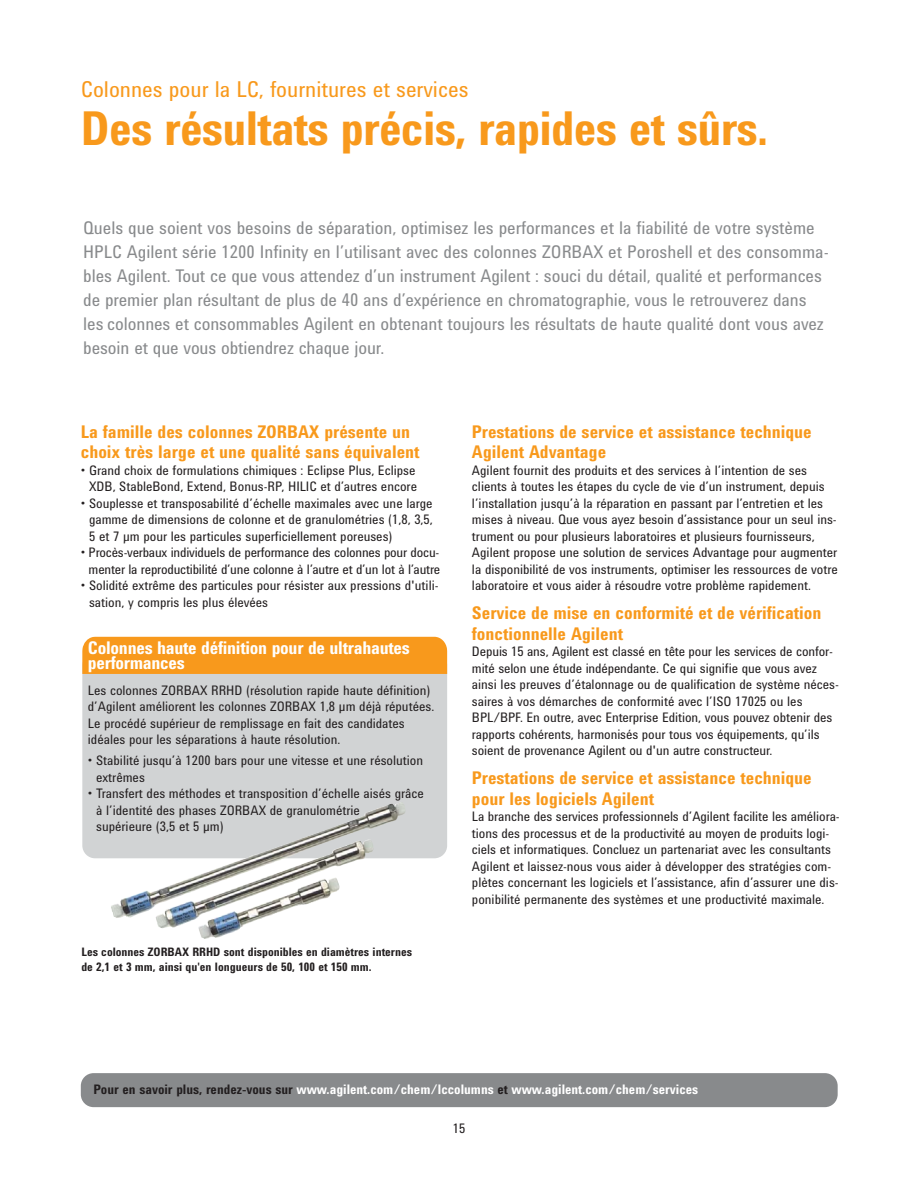
<style>
.page{position:relative;width:918px;height:1188px;background:#fff}
.page>*{position:absolute;margin:0;border:0;box-sizing:border-box;transform-origin:0 0}
.t1{font:700 48px "Agilent Condensed CFF";letter-spacing:-.015em;color:#f8991c}
.t2{font:22.5px "Agilent Condensed CFF";color:#f8991c}
.t3{font:18px/24px "Agilent Condensed CFF";letter-spacing:-.005em;color:#888a8c}
.t4{font:700 18px/20.2px "Agilent Condensed CFF";color:#f8991c}
.t5{font:700 18px/15px "Agilent Condensed CFF";letter-spacing:-.015em;color:#fff}
.t6{font:13.5px/16.5px "Agilent Condensed CFF";color:#231f20}
.t7{font:700 13.5px "Agilent Condensed CFF";color:#fff}
.t8{font:700 12px/15px "Agilent Condensed CFF";color:#231f20}
.s1{color:#231f20}
</style>
<div class="page">
<div style="left:82px;top:653px;width:365px;height:205px;background:#d1d3d4;border-radius:13px"></div>
<div style="left:82px;top:637px;width:365px;height:37px;background:#f8991c"></div>
<img style="left:111px;top:803px;width:295px;height:115px">
<div style="left:81px;top:1073px;width:757px;height:34px;background:#888a8c;border-radius:13px"></div>
<h2 class="t2" style="left:81px;top:81px;width:389px">Colonnes pour la LC, fournitures et services</h2>
<h1 class="t1" style="left:81px;top:111px;width:689px">Des résultats précis, rapides et sûrs.</h1>
<p class="t3" style="left:83px;top:217px;width:747px">Quels que soient vos besoins de séparation, optimisez les performances et la fiabilité de votre système HPLC Agilent série 1200 Infinity en l’utilisant avec des colonnes ZORBAX et Poroshell et des consomma&shy;bles Agilent. Tout ce que vous attendez d’un instrument Agilent : souci du détail, qualité et performances de premier plan résultant de plus de 40 ans d’expérience en chromatographie, vous le retrouverez dans les colonnes et consommables Agilent en obtenant toujours les résultats de haute qualité dont vous avez besoin et que vous obtiendrez chaque jour.</p>
<h3 class="t4" style="left:81px;top:423px;width:340px">La famille des colonnes ZORBAX présente un choix très large et une qualité sans équivalent</h3>
<p class="t6" style="left:81px;top:463px;width:338px;text-align:right">• Grand choix de formulations chimiques : Eclipse Plus, Eclipse<br>XDB, StableBond, Extend, Bonus-RP, HILIC et d’autres encore</p>
<p class="t6" style="left:89px;top:496px;width:345px;text-align:justify;text-indent:-8px">• Souplesse et transposabilité d’échelle maximales avec une large gamme de dimensions de colonne et de granulométries (1,8, 3,5, 5 et 7 μm pour les particules superficiellement poreuses)</p>
<p class="t6" style="left:81px;top:545px;width:361px;text-align:center">• Procès-verbaux individuels de performance des colonnes pour docu&shy;menter la reproductibilité d’une colonne à l’autre et d’un lot à l’autre</p>
<p class="t6" style="left:89px;top:578px;width:351px;text-indent:-8px">• Solidité extrême des particules pour résister aux pressions d'utili&shy;sation, y compris les plus élevées</p>
<h3 class="t5" style="left:88px;top:642px;width:323px">Colonnes haute définition pour de ultrahautes performances</h3>
<p class="t6" style="left:88px;top:683px;width:348px">Les colonnes ZORBAX RRHD (résolution rapide haute définition) d’Agilent améliorent les colonnes ZORBAX 1,8 µm déjà réputées.<br>Le procédé supérieur de remplissage en fait des candidates idéales pour les séparations à haute résolution.</p>
<p class="t6" style="left:96px;top:753px;width:329px;text-indent:-8px">• Stabilité jusqu’à 1200 bars pour une vitesse et une résolution extrêmes</p>
<p class="t6" style="left:96px;top:786px;width:329px;text-indent:-8px">• Transfert des méthodes et transposition d’échelle aisés grâce à l’identité des phases ZORBAX de granulométrie<br>supérieure (3,5 et 5 µm)</p>
<p class="t8" style="left:81px;top:945px;width:332px">Les colonnes ZORBAX RRHD sont disponibles en diamètres internes de 2,1 et 3 mm, ainsi qu'en longueurs de 50, 100 et 150 mm.</p>
<h3 class="t4" style="left:472px;top:423px;width:341px">Prestations de service et assistance technique<br>Agilent Advantage</h3>
<p class="t6" style="left:472px;top:463px;width:367px">Agilent fournit des produits et des services à l’intention de ses clients à toutes les étapes du cycle de vie d’un instrument, depuis l’installation jusqu’à la réparation en passant par l’entretien et les mises à niveau. Que vous ayez besoin d’assistance pour un seul ins&shy;trument ou pour plusieurs laboratoires et plusieurs fournisseurs, Agilent propose une solution de services Advantage pour augmenter la disponibilité de vos instruments, optimiser les ressources de votre laboratoire et vous aider à résoudre votre problème rapidement.</p>
<h3 class="t4" style="left:472px;top:605px;width:351px">Service de mise en conformité et de vérification fonctionnelle Agilent</h3>
<p class="t6" style="left:472px;top:644px;width:369px">Depuis 15 ans, Agilent est classé en tête pour les services de confor&shy;mité selon une étude indépendante. Ce qui signifie que vous avez ainsi les preuves d’étalonnage ou de qualification de système néces&shy;saires à vos démarches de conformité avec l’ISO 17025 ou les BPL/BPF. En outre, avec Enterprise Edition, vous pouvez obtenir des rapports cohérents, harmonisés pour tous vos équipements, qu’ils soient de provenance Agilent ou d'un autre constructeur.</p>
<h3 class="t4" style="left:472px;top:770px;width:341px">Prestations de service et assistance technique pour les logiciels Agilent</h3>
<p class="t6" style="left:472px;top:809px;width:369px">La branche des services professionnels d’Agilent facilite les améliora&shy;tions des processus et de la productivité au moyen de produits logi&shy;ciels et informatiques. Concluez un partenariat avec les consultants Agilent et laissez-nous vous aider à développer des stratégies com&shy;plètes concernant les logiciels et l’assistance, afin d’assurer une dis&shy;ponibilité permanente des systèmes et une productivité maximale.</p>
<p class="t7" style="left:94px;top:1084px;width:606px"><span class="s1">Pour en savoir plus, rendez-vous sur</span> www.agilent.com/chem/lccolumns <span class="s1">et</span> www.agilent.com/chem/services</p>
<p class="t6" style="left:453px;top:1121px;width:14px">15</p>
</div>
